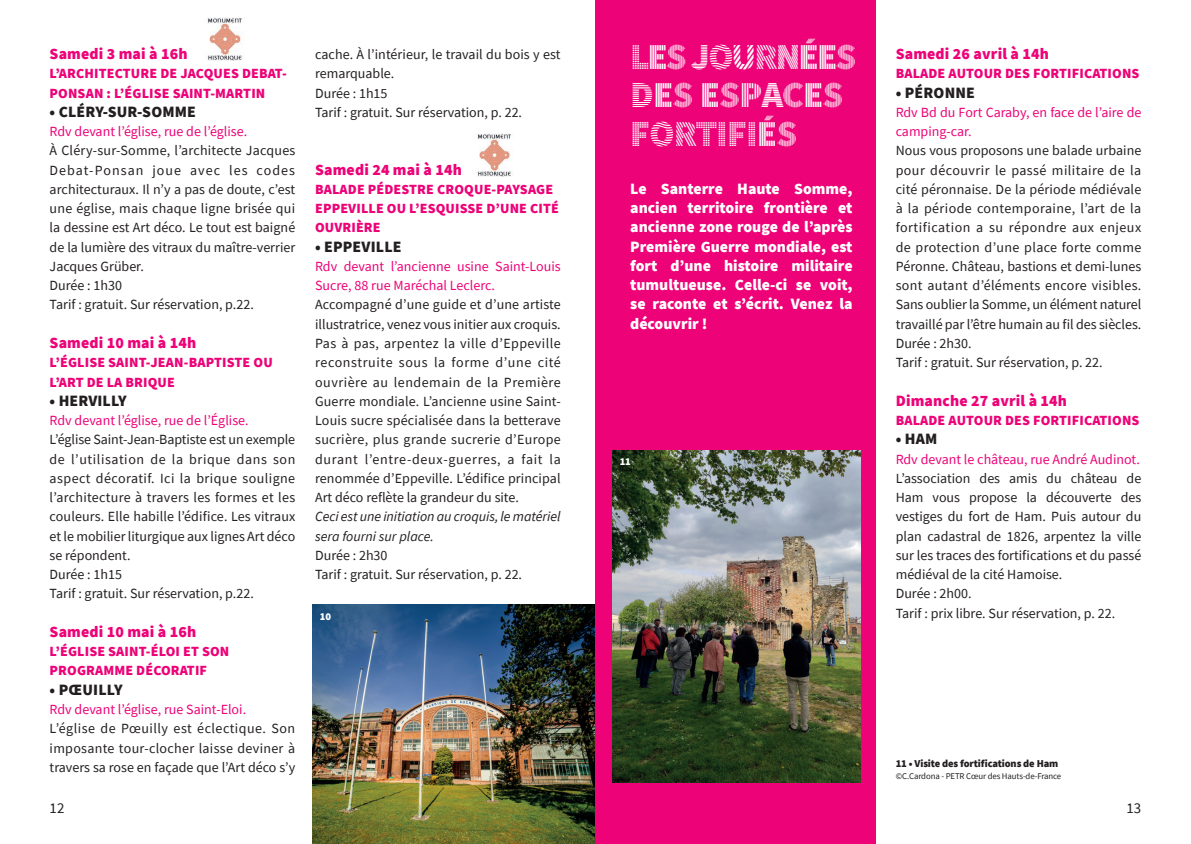
<style>
.page{position:relative;width:1191px;height:844px;background:#fff}
.page>*{position:absolute;margin:0;border:0;box-sizing:border-box;transform-origin:0 0}
.t1{font:900 36.75px/38.5px "Source Sans Pro DISPLAYV2";letter-spacing:-.02em;color:#fff}
.t2{font:900 15.75px/19.2px "Source Sans Pro";color:#fff;text-align:justify}
.t3{font:900 15.75px "Source Sans Pro";letter-spacing:.01em;color:#ed0277}
.t4{font:900 15.75px "Source Sans Pro";letter-spacing:.01em;color:#231f20}
.t5{font:14.88px "Source Sans Pro";color:#231f20}
.t6{font:14px/19.2px "Source Sans Pro";color:#231f20}
.t7{font:900 14px/19.2px "Source Sans Pro";letter-spacing:.01em;color:#ed0277}
.t8{font:14px/19.2px "Source Sans Pro";color:#ed0277}
.t9{font:italic 14px/19.2px "Source Sans Pro";letter-spacing:-.005em;color:#231f20}
.t10{font:900 10.5px "Source Sans Pro";letter-spacing:-.01em;color:#231f20}
.t11{font:900 10.5px "Source Sans Pro";color:#fff}
.t12{font:8.75px "Source Sans Pro";letter-spacing:-.01em;color:#231f20}
</style>
<div class="page">
<img style="left:207px;top:18px;width:36px;height:42px">
<img style="left:313px;top:604px;width:282px;height:239px">
<img style="left:477px;top:134px;width:35px;height:42px">
<div style="left:595px;top:0;width:281px;height:843px;background:#ed0277"></div>
<img style="left:612px;top:450px;width:248px;height:331px">
<p class="t3" style="left:50px;top:43px;width:140px">Samedi 3 mai à 16h</p>
<p class="t7" style="left:50px;top:64px;width:239px">L’ARCHITECTURE DE JACQUES DEBAT-<br>PONSAN : L’ÉGLISE SAINT-MARTIN</p>
<p class="t4" style="left:50px;top:101px;width:148px">• CLÉRY-SUR-SOMME</p>
<p class="t8" style="left:50px;top:122px;width:199px">Rdv devant l’église, rue de l’église.</p>
<p class="t6" style="left:50px;top:141px;width:247px">À Cléry-sur-Somme, l’architecte Jacques Debat-Ponsan joue avec les codes architecturaux. Il n’y a pas de doute, c’est une église, mais chaque ligne brisée qui la dessine est Art déco. Le tout est baigné de la lumière des vitraux du maître-verrier Jacques Grüber.<br>Durée : 1h30<br>Tarif : gratuit. Sur réservation, p.22.</p>
<p class="t3" style="left:50px;top:332px;width:148px">Samedi 10 mai à 14h</p>
<p class="t7" style="left:50px;top:352px;width:225px">L’ÉGLISE SAINT-JEAN-BAPTISTE OU<br>L’ART DE LA BRIQUE</p>
<p class="t4" style="left:50px;top:389px;width:79px">• HERVILLY</p>
<p class="t8" style="left:50px;top:410px;width:200px">Rdv devant l’église, rue de l’Église.</p>
<p class="t6" style="left:50px;top:430px;width:247px">L’église Saint-Jean-Baptiste est un exemple de l’utilisation de la brique dans son aspect décoratif. Ici la brique souligne l’architecture à travers les formes et les couleurs. Elle habille l’édifice. Les vitraux et le mobilier liturgique aux lignes Art déco se répondent.<br>Durée : 1h15<br>Tarif : gratuit. Sur réservation, p.22.</p>
<p class="t3" style="left:50px;top:620px;width:148px">Samedi 10 mai à 16h</p>
<p class="t7" style="left:50px;top:641px;width:181px">L’ÉGLISE SAINT-ÉLOI ET SON<br>PROGRAMME DÉCORATIF</p>
<p class="t4" style="left:50px;top:678px;width:74px">• PŒUILLY</p>
<p class="t8" style="left:50px;top:699px;width:198px">Rdv devant l’église, rue Saint-Eloi.</p>
<p class="t6" style="left:50px;top:718px;width:247px;text-align:justify">L’église de Pœuilly est éclectique. Son imposante tour-clocher laisse deviner à travers sa rose en façade que l’Art déco s’y</p>
<p class="t6" style="left:315px;top:45px;width:247px">cache. À l’intérieur, le travail du bois y est remarquable.<br>Durée : 1h15<br>Tarif : gratuit. Sur réservation, p. 22.</p>
<p class="t3" style="left:315px;top:158px;width:148px">Samedi 24 mai à 14h</p>
<p class="t7" style="left:315px;top:179px;width:245px">BALADE PÉDESTRE CROQUE-PAYSAGE<br>EPPEVILLE OU L’ESQUISSE D’UNE CITÉ<br>OUVRIÈRE</p>
<p class="t4" style="left:315px;top:235px;width:88px">• EPPEVILLE</p>
<p class="t8" style="left:315px;top:256px;width:247px">Rdv devant l’ancienne usine Saint-Louis<br>Sucre, 88 rue Maréchal Leclerc.</p>
<p class="t6" style="left:315px;top:295px;width:247px;text-align:justify">Accompagné d’une guide et d’une artiste illustratrice, venez vous initier aux croquis.<br>Pas à pas, arpentez la ville d’Eppeville reconstruite sous la forme d’une cité ouvrière au lendemain de la Première Guerre mondiale. L’ancienne usine Saint-Louis sucre spécialisée dans la betterave sucrière, plus grande sucrerie d’Europe durant l’entre-deux-guerres, a fait la renommée d’Eppeville. L’édifice principal Art déco reflète la grandeur du site.</p>
<p class="t9" style="left:315px;top:507px;width:247px">Ceci est une initiation au croquis, le matériel sera fourni sur place.</p>
<p class="t6" style="left:315px;top:545px;width:208px">Durée : 2h30<br>Tarif : gratuit. Sur réservation, p. 22.</p>
<p class="t11" style="left:320px;top:609px;width:13px">10</p>
<h1 class="t1" style="left:630px;top:38px;width:228px">LES JOURNÉES<br>DES ESPACES<br>FORTIFIÉS</h1>
<p class="t2" style="left:630px;top:179px;width:224px">Le Santerre Haute Somme, ancien territoire frontière et ancienne zone rouge de l’après Première Guerre mondiale, est fort d’une histoire militaire tumultueuse. Celle-ci se voit, se raconte et s’écrit. Venez la découvrir !</p>
<p class="t11" style="left:619px;top:454px;width:13px">11</p>
<p class="t3" style="left:895px;top:43px;width:155px">Samedi 26 avril à 14h</p>
<p class="t7" style="left:895px;top:64px;width:245px">BALADE AUTOUR DES FORTIFICATIONS</p>
<p class="t4" style="left:895px;top:81px;width:81px">• PÉRONNE</p>
<p class="t8" style="left:895px;top:102px;width:247px">Rdv Bd du Fort Caraby, en face de l’aire de camping-car.</p>
<p class="t6" style="left:895px;top:141px;width:247px">Nous vous proposons une balade urbaine pour découvrir le passé militaire de la cité péronnaise. De la période médiévale à la période contemporaine, l’art de la fortification a su répondre aux enjeux de protection d’une place forte comme Péronne. Château, bastions et demi-lunes sont autant d’éléments encore visibles.<br>Sans oublier la Somme, un élément naturel travaillé par l’être humain au fil des siècles.<br>Durée : 2h30.<br>Tarif : gratuit. Sur réservation, p. 22.</p>
<p class="t3" style="left:895px;top:389px;width:173px">Dimanche 27 avril à 14h</p>
<p class="t7" style="left:895px;top:410px;width:245px">BALADE AUTOUR DES FORTIFICATIONS</p>
<p class="t4" style="left:895px;top:428px;width:43px">• HAM</p>
<p class="t8" style="left:895px;top:449px;width:246px">Rdv devant le château, rue André Audinot.</p>
<p class="t6" style="left:895px;top:468px;width:247px">L’association des amis du château de Ham vous propose la découverte des vestiges du fort de Ham. Puis autour du plan cadastral de 1826, arpentez la ville sur les traces des fortifications et du passé médiéval de la cité Hamoise.<br>Durée : 2h00.<br>Tarif : prix libre. Sur réservation, p. 22.</p>
<p class="t10" style="left:895px;top:756px;width:164px">11 • Visite des fortifications de Ham</p>
<p class="t12" style="left:895px;top:770px;width:167px">©C.Cardona - PETR Cœur des Hauts-de-France</p>
<p class="t5" style="left:50px;top:797px;width:16px">12</p>
<p class="t5" style="left:1126px;top:797px;width:16px">13</p>
</div>
